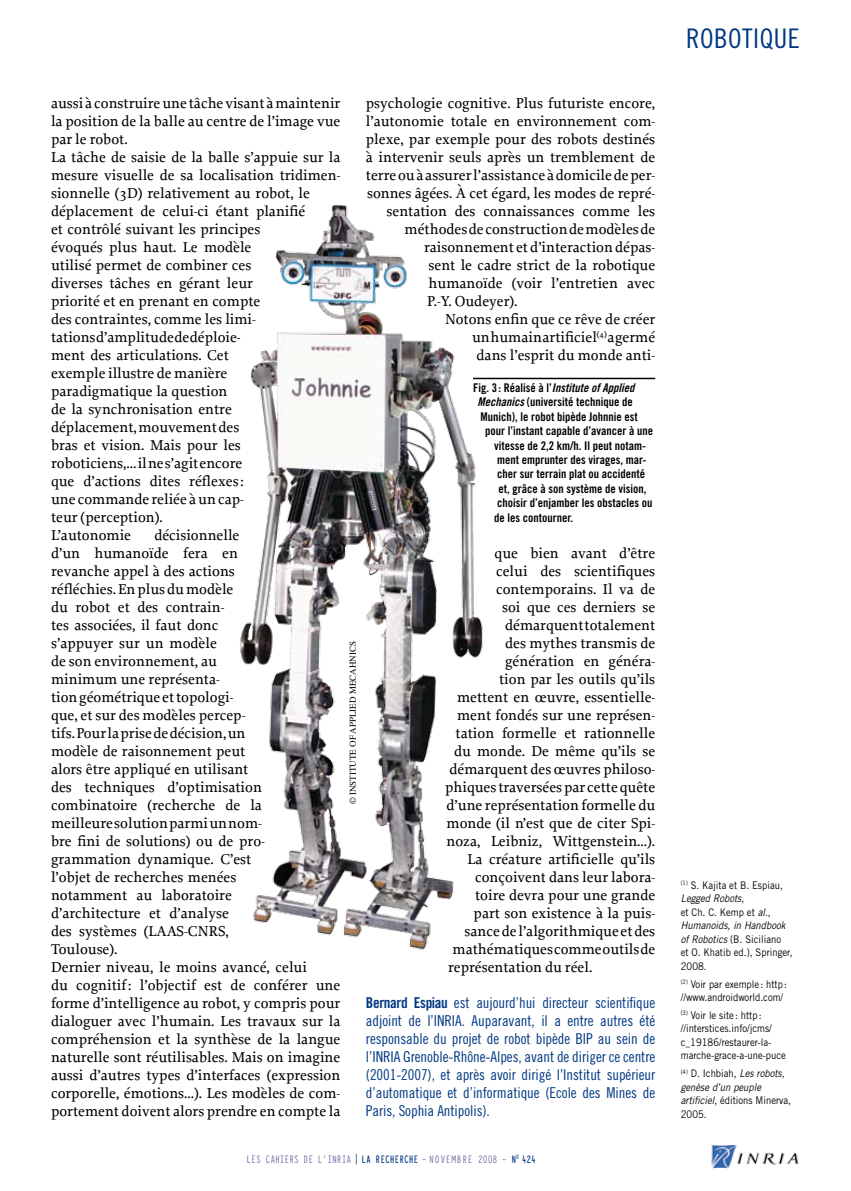
<style>
.page{position:relative;width:851px;height:1191px;background:#fff}
.page>*{position:absolute;margin:0;border:0;box-sizing:border-box;transform-origin:0 0}
.t1{font:27px "Trade Gothic Cond Eighteen";letter-spacing:.02em;color:#003882}
.t2{font:15px/18px "Proforma";color:#000}
.t3{font:15px/18px "Trade Gothic Cond Eighteen";letter-spacing:-.005em;color:#003882;text-align:justify}
.t4{font:12px "Trade Gothic Bold Cond Twenty";color:#000}
.t5{font:12px "Trade Gothic Bold Cond Twenty Obl";color:#000}
.t6{font:700 12px "Typewriter Condensed";letter-spacing:-.01em;color:#003882;scale:.9 1}
.t7{font:12px "Typewriter Condensed";letter-spacing:-.01em;color:#63659f;scale:.9 1}
.t8{font:10.5px/13.5px "Trade Gothic";color:#000;scale:.9 1}
.t9{font:italic 10.5px/13.5px "Trade Gothic";color:#000;scale:.9 1}
.t10{font:9px "Times";color:#000}
.s1{font-family:"Trade Gothic Bold Cond Twenty"}
.s2{font-family:"Trade Gothic Bold Cond Twenty Obl"}
.s3{font-weight:400;color:#63659f}
.s4{font-style:italic}
.s5{font-style:normal}
</style>
<div class="page">
<img style="left:711px;top:1145px;width:88px;height:23px">
<hr style="left:473px;top:378px;width:182px;height:1px;background:#000">
<img style="left:240px;top:205px;width:317px;height:745px">
<p class="t2" style="left:51px;top:94px;width:291px">aussi à construire une tâche visant à maintenir la position de la balle au centre de l’image vue par le robot.<br>La tâche de saisie de la balle s’appuie sur la mesure visuelle de sa localisation tridimen&shy;sionnelle (3D) relativement au robot, le déplacement de celui-ci étant planifié<br>et contrôlé suivant les principes<br>évoqués plus haut. Le modèle<br>utilisé permet de combiner ces<br>diverses tâches en gérant leur<br>priorité et en prenant en compte<br>des contraintes, comme les limi-<br>tations d’amplitude de déploie-<br>ment des articulations. Cet<br>exemple illustre de manière<br>paradigmatique la question<br>de la synchronisation entre<br>déplacement, mouvement des<br>bras et vision. Mais pour les<br>roboticiens,… il ne s’agit encore<br>que d’actions dites réflexes:<br>une commande reliée à un cap-<br>teur (perception).<br>L’autonomie</p>
<p class="t2" style="left:51px;top:526px;width:291px;text-indent:103px">décisionnelle<br>d’un humanoïde fera en<br>revanche appel à des actions<br>réfléchies. En plus du modèle<br>du robot et des contrain-<br>tes associées, il faut donc<br>s’appuyer sur un modèle<br>de son environnement, au<br>minimum une représenta-<br>tion géométrique et topologi-<br>que, et sur des modèles percep-<br>tifs. Pour la prise de décision, un<br>modèle de raisonnement peut<br>alors être appliqué en utilisant<br>des techniques d’optimisation combinatoire (recherche de la<br>meilleure solution parmi un nom-<br>bre fini de solutions) ou de pro&shy;grammation dynamique. C’est<br>l’objet de recherches menées<br>notamment au laboratoire<br>d’architecture et d’analyse<br>des systèmes (LAAS-CNRS,<br>Toulouse).<br>Dernier niveau, le moins avancé, celui<br>du cognitif: l’objectif est de conférer une forme d’intelligence au robot, y compris pour dialoguer avec l’humain. Les travaux sur la compréhension et la synthèse de la langue naturelle sont réutilisables. Mais on imagine aussi d’autres types d’interfaces (expression corporelle, émotions…). Les modèles de com&shy;portement doivent alors prendre en compte la</p>
<p class="t10" style="left:348px;top:804px;width:164px;rotate:-90deg">© Institute of Applied Mecahnics</p>
<p class="t2" style="left:366px;top:94px;width:291px">psychologie cognitive. Plus futuriste encore,</p>
<p class="t2" style="left:366px;top:112px;width:291px">l’autonomie totale en environnement com-</p>
<p class="t2" style="left:366px;top:130px;width:291px">plexe, par exemple pour des robots destinés</p>
<p class="t2" style="left:366px;top:148px;width:291px">à intervenir seuls après un tremblement de</p>
<p class="t2" style="left:366px;top:166px;width:291px">terre ou à assurer l’assistance à domicile de per-</p>
<p class="t2" style="left:367px;top:184px;width:290px">sonnes âgées. À cet égard, les modes de repré-</p>
<p class="t2" style="left:386px;top:202px;width:270px">sentation des connaissances comme les</p>
<p class="t2" style="left:404px;top:220px;width:252px">méthodes de construction de modèles de</p>
<p class="t2" style="left:424px;top:238px;width:233px">raisonnement et d’interaction dépas-</p>
<p class="t2" style="left:428px;top:256px;width:228px">sent le cadre strict de la robotique</p>
<p class="t2" style="left:428px;top:274px;width:228px">humanoïde (voir l’entretien avec</p>
<p class="t2" style="left:427px;top:292px;width:92px">P.-Y. Oudeyer).</p>
<p class="t2" style="left:445px;top:310px;width:212px">Notons enfin que ce rêve de créer</p>
<p class="t2" style="left:472px;top:328px;width:185px">un humain artificiel<sup>(4)</sup> a germé</p>
<p class="t2" style="left:476px;top:346px;width:180px">dans l’esprit du monde anti-</p>
<p class="t5" style="left:473px;top:380px;width:163px"><span class="s1">Fig. 3 : Réalisé à l’</span>Institute of Applied</p>
<p class="t4" style="left:477px;top:395px;width:157px"><span class="s2">Mechanics</span> (université technique de</p>
<p class="t4" style="left:480px;top:409px;width:159px">Munich), le robot bipède Johnnie est</p>
<p class="t4" style="left:485px;top:423px;width:169px">pour l’instant capable d’avancer à une</p>
<p class="t4" style="left:494px;top:438px;width:153px">vitesse de 2,2 km/h. Il peut notam-</p>
<p class="t4" style="left:497px;top:452px;width:151px">ment emprunter des virages, mar-</p>
<p class="t4" style="left:497px;top:467px;width:149px">cher sur terrain plat ou accidenté</p>
<p class="t4" style="left:498px;top:481px;width:149px">et, grâce à son système de vision,</p>
<p class="t4" style="left:497px;top:495px;width:157px">choisir d’enjamber les obstacles ou</p>
<p class="t4" style="left:494px;top:510px;width:81px">de les contourner.</p>
<p class="t2" style="left:494px;top:544px;width:162px">que bien avant d’être</p>
<p class="t2" style="left:496px;top:562px;width:161px">celui des scientifiques</p>
<p class="t2" style="left:496px;top:580px;width:161px">contemporains. Il va de</p>
<p class="t2" style="left:502px;top:598px;width:154px">soi que ces derniers se</p>
<p class="t2" style="left:505px;top:616px;width:152px">démarquent totalement</p>
<p class="t2" style="left:505px;top:634px;width:152px">des mythes transmis de</p>
<p class="t2" style="left:505px;top:652px;width:152px">génération en généra-</p>
<p class="t2" style="left:499px;top:670px;width:158px">tion par les outils qu’ils</p>
<p class="t2" style="left:457px;top:688px;width:200px">mettent en œuvre, essentielle-</p>
<p class="t2" style="left:457px;top:706px;width:200px">ment fondés sur une représen-</p>
<p class="t2" style="left:455px;top:724px;width:201px">tation formelle et rationnelle</p>
<p class="t2" style="left:454px;top:742px;width:203px">du monde. De même qu’ils se</p>
<p class="t2" style="left:449px;top:760px;width:207px">démarquent des œuvres philoso-</p>
<p class="t2" style="left:445px;top:778px;width:212px">phiques traversées par cette quête</p>
<p class="t2" style="left:446px;top:796px;width:210px">d’une représentation formelle du</p>
<p class="t2" style="left:446px;top:814px;width:210px">monde (il n’est que de citer Spi-</p>
<p class="t2" style="left:446px;top:832px;width:210px">noza, Leibniz, Wittgenstein…).</p>
<p class="t2" style="left:467px;top:850px;width:189px">La créature artificielle qu’ils</p>
<p class="t2" style="left:475px;top:868px;width:182px">conçoivent dans leur labora-</p>
<p class="t2" style="left:475px;top:886px;width:182px">toire devra pour une grande</p>
<p class="t2" style="left:473px;top:904px;width:183px">part son existence à la puis-</p>
<p class="t2" style="left:464px;top:922px;width:192px">sance de l’algorithmique et des</p>
<p class="t2" style="left:452px;top:940px;width:204px">mathématiques comme outils de</p>
<p class="t2" style="left:448px;top:958px;width:146px">représentation du réel.</p>
<p class="t3" style="left:366px;top:993px;width:291px"><span class="s1">Bernard Espiau</span> est aujourd’hui directeur scientifique adjoint de l’INRIA. Auparavant, il a entre autres été responsable du projet de robot bipède BIP au sein de l’INRIA Grenoble-Rhône-Alpes, avant de diriger ce centre (2001-2007), et après avoir dirigé l’Institut supérieur d’automatique et d’informatique (Ecole des Mines de Paris, Sophia Antipolis).</p>
<p class="t7" style="left:246px;top:1150px;width:106px">LES CAHIERS DE L ’INRIA</p>
<p class="t6" style="left:361px;top:1150px;width:196px">LA RECHERCHE <span class="s3">- NOVEMBRE 2008 -</span> N<sup>0</sup> 424</p>
<h1 class="t1" style="left:686px;top:23px;width:115px">robotique</h1>
<p class="t8" style="left:680px;top:878px;width:126px"><sup>(1)</sup> S. Kajita et B. Espiau,<br><span class="s4">Legged Robots</span>,<br>et Ch. C. Kemp et <span class="s4">al.,<br>Humanoids, in Handbook of Robotics</span> (B. Siciliano<br>et O. Khatib ed.), Springer,<br>2008.</p>
<p class="t8" style="left:680px;top:977px;width:119px"><sup>(2)</sup> Voir par exemple: http: //www.androidworld.com/</p>
<p class="t8" style="left:680px;top:1008px;width:118px"><sup>(3)</sup> Voir le site: http: //interstices.info/jcms/ c_19186/restaurer-la&shy;marche-grace-a-une-puce</p>
<p class="t9" style="left:680px;top:1066px;width:124px"><sup>(4)</sup> <span class="s5">D. Ichbiah,</span> Les robots, genèse d’un peuple artificiel<span class="s5">, éditions Minerva,<br>2005.</span></p>
</div>
